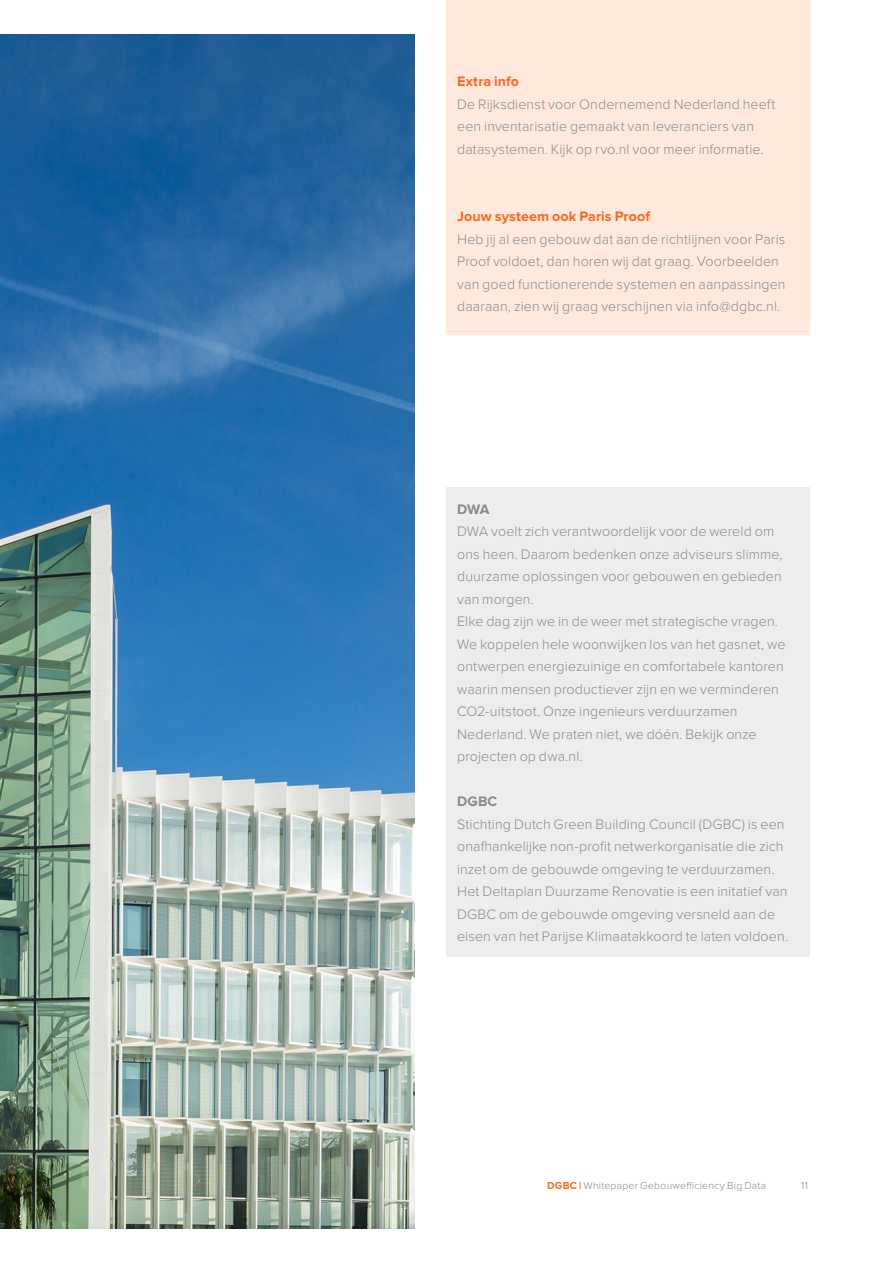
<style>
.page{position:relative;width:893px;height:1263px;background:#fff}
.page>*{position:absolute;margin:0;border:0;box-sizing:border-box;transform-origin:0 0}
.Broodtekst{font:300 14.25px/22.5px "Proxima Nova";letter-spacing:.01em;color:#8a8a8e}
.Jim_Tussenkop{font:700 14.25px "Proxima Nova";letter-spacing:.005em;color:#ff661c}
.Jim_Tussenkop-2{font:700 14.25px "Proxima Nova";letter-spacing:.005em;color:#8a8a8e}
.t1{font:300 10.5px "Proxima Nova";letter-spacing:.02em;color:#8a8a8e}
.s1{font-weight:700;color:#ff661c}
</style>
<div class="page">
<div style="left:446px;top:0;width:364px;height:334px;background:#ffe9dd"></div>
<div style="left:446px;top:488px;width:364px;height:469px;background:#efecee"></div>
<img style="left:0;top:34px;width:415px;height:1195px">
<p class="Jim_Tussenkop" style="left:457px;top:75px;width:64px">Extra info</p>
<p class="Broodtekst" style="left:457px;top:93px;width:320px">De Rijksdienst voor Ondernemend Nederland heeft een inventarisatie gemaakt van leveranciers van datasystemen. Kijk op rvo.nl voor meer informatie.</p>
<p class="Jim_Tussenkop" style="left:457px;top:210px;width:194px">Jouw systeem ook Paris Proof</p>
<p class="Broodtekst" style="left:457px;top:228px;width:330px">Heb jij al een gebouw dat aan de richtlijnen voor Paris Proof voldoet, dan horen wij dat graag. Voorbeelden van goed functionerende systemen en aanpassingen daaraan, zien wij graag verschijnen via info@dgbc.nl.</p>
<p class="Jim_Tussenkop-2" style="left:457px;top:503px;width:34px">DWA</p>
<p class="Broodtekst" style="left:457px;top:521px;width:327px">DWA voelt zich verantwoordelijk voor de wereld om ons heen. Daarom bedenken onze adviseurs slimme, duurzame oplossingen voor gebouwen en gebieden van morgen.</p>
<p class="Broodtekst" style="left:457px;top:611px;width:330px">Elke dag zijn we in de weer met strategische vragen.<br>We koppelen hele woonwijken los van het gasnet, we ontwerpen energiezuinige en comfortabele kantoren waarin mensen productiever zijn en we verminderen CO2-uitstoot. Onze ingenieurs verduurzamen Nederland. We praten niet, we dóén. Bekijk onze projecten op dwa.nl.</p>
<p class="Jim_Tussenkop-2" style="left:457px;top:795px;width:42px">DGBC</p>
<p class="Broodtekst" style="left:457px;top:813px;width:332px">Stichting Dutch Green Building Council (DGBC) is een onafhankelijke non-profit netwerkorganisatie die zich inzet om de gebouwde omgeving te verduurzamen.<br>Het Deltaplan Duurzame Renovatie is een initatief van DGBC om de gebouwde omgeving versneld aan de eisen van het Parijse Klimaatakkoord te laten voldoen.</p>
<p class="t1" style="left:547px;top:1180px;width:221px"><span class="s1">DGBC |</span> Whitepaper Gebouwefficiency Big Data</p>
<p class="t1" style="left:801px;top:1180px;width:8px">11</p>
</div>
